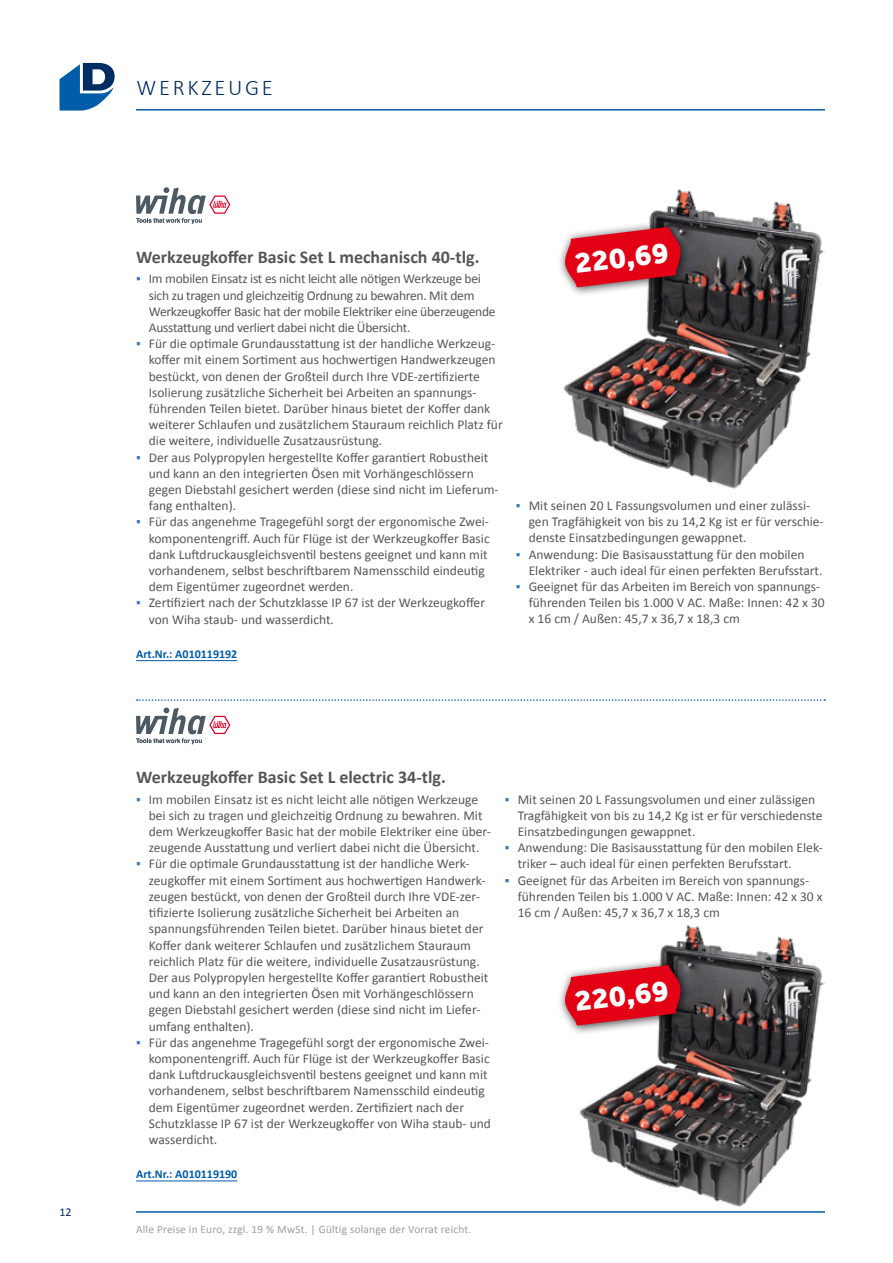
<style>
.page{position:relative;width:893px;height:1263px;background:#fff}
.page>*{position:absolute;margin:0;border:0;box-sizing:border-box;transform-origin:0 0}
.t1{font:800 30.45px "Effra";color:#fff}
.t2{font:300 22.5px "Calibri";letter-spacing:.12em;color:#002d62}
.t3{font:700 18px "Calibri";color:#565655}
.t4{font:13.5px/16.2px "Calibri";color:#565655}
.t5{font:13.5px/16.2px "Calibri";letter-spacing:-.02em;color:#565655}
.t6{font:700 12px "Calibri";color:#005ba9}
.t7{font:12px "Calibri";color:#002d62}
.t8{font:11.25px "Calibri";letter-spacing:.02em;color:#9c9c9d}
.s1{color:#3276bb}
</style>
<div class="page">
<svg style="left:60px;top:63px;width:55px;height:48px"></svg>
<hr style="left:136px;top:1211px;width:689px;height:2px;background:#005ba9">
<hr style="left:136px;top:109px;width:689px;height:2px;background:#005ba9">
<svg style="left:136px;top:187px;width:94px;height:37px"></svg>
<hr style="left:136px;top:660px;width:101px;height:1px;background:#005ba9">
<img style="left:564px;top:189px;width:261px;height:300px">
<div style="left:557px;top:218px;width:134px;height:79px;background:#000;opacity:.77"></div>
<svg style="left:564px;top:227px;width:117px;height:60px;background:#d22737"></svg>
<svg style="left:137px;top:699px;width:688px;height:2px"></svg>
<svg style="left:136px;top:707px;width:94px;height:37px"></svg>
<hr style="left:136px;top:1180px;width:101px;height:1px;background:#005ba9">
<img style="left:580px;top:925px;width:245px;height:282px">
<div style="left:557px;top:957px;width:134px;height:78px;background:#000;opacity:.77"></div>
<svg style="left:564px;top:965px;width:117px;height:60px;background:#d42838"></svg>
<p class="t7" style="left:60px;top:1204px;width:14px">12</p>
<h2 class="t2" style="left:137px;top:73px;width:138px">WERKZEUGE</h2>
<h3 class="t3" style="left:136px;top:244px;width:345px">Werkzeugkoffer Basic Set L mechanisch 40-tlg.</h3>
<p class="t5" style="left:149px;top:270px;width:348px;text-indent:-13px"><span class="s1">▪</span> Im mobilen Einsatz ist es nicht leicht alle nötigen Werkzeuge bei sich zu tragen und gleichzeitig Ordnung zu bewahren. Mit dem Werkzeugkoffer Basic hat der mobile Elektriker eine überzeugende Ausstattung und verliert dabei nicht die Übersicht.</p>
<p class="t4" style="left:149px;top:335px;width:355px;text-indent:-13px"><span class="s1">▪</span> Für die optimale Grundausstattung ist der handliche Werkzeug&shy;koffer mit einem Sortiment aus hochwertigen Handwerkzeugen bestückt, von denen der Großteil durch Ihre VDE-zertifizierte Isolierung zusätzliche Sicherheit bei Arbeiten an spannungs&shy;führenden Teilen bietet. Darüber hinaus bietet der Koffer dank weiterer Schlaufen und zusätzlichem Stauraum reichlich Platz für die weitere, individuelle Zusatzausrüstung.</p>
<p class="t4" style="left:149px;top:449px;width:351px;text-indent:-13px"><span class="s1">▪</span> Der aus Polypropylen hergestellte Koffer garantiert Robustheit und kann an den integrierten Ösen mit Vorhängeschlössern gegen Diebstahl gesichert werden (diese sind nicht im Lieferum&shy;fang enthalten).</p>
<p class="t4" style="left:149px;top:513px;width:342px;text-indent:-13px"><span class="s1">▪</span> Für das angenehme Tragegefühl sorgt der ergonomische Zwei&shy;komponentengriff. Auch für Flüge ist der Werkzeugkoffer Basic dank Luftdruckausgleichsventil bestens geeignet und kann mit vorhandenem, selbst beschriftbarem Namensschild eindeutig dem Eigentümer zugeordnet werden.</p>
<p class="t4" style="left:149px;top:594px;width:338px;text-indent:-13px"><span class="s1">▪</span> Zertifiziert nach der Schutzklasse IP 67 ist der Werkzeugkoffer von Wiha staub- und wasserdicht.</p>
<p class="t6" style="left:136px;top:645px;width:103px">Art.Nr.: A010119192</p>
<h1 class="t1" style="left:573px;top:245px;width:96px;rotate:-7deg">220,69</h1>
<p class="t4" style="left:529px;top:497px;width:297px;text-indent:-13px"><span class="s1">▪</span> Mit seinen 20 L Fassungsvolumen und einer zulässi&shy;gen Tragfähigkeit von bis zu 14,2 Kg ist er für verschie&shy;denste Einsatzbedingungen gewappnet.</p>
<p class="t4" style="left:529px;top:546px;width:295px;text-indent:-13px"><span class="s1">▪</span> Anwendung: Die Basisausstattung für den mobilen<br>Elektriker - auch ideal für einen perfekten Berufsstart.</p>
<p class="t4" style="left:529px;top:578px;width:298px;text-indent:-13px"><span class="s1">▪</span> Geeignet für das Arbeiten im Bereich von spannungs&shy;führenden Teilen bis 1.000 V AC. Maße: Innen: 42 x 30 x 16 cm / Außen: 45,7 x 36,7 x 18,3 cm</p>
<h3 class="t3" style="left:136px;top:764px;width:311px">Werkzeugkoffer Basic Set L electric 34-tlg.</h3>
<p class="t4" style="left:149px;top:791px;width:344px;text-indent:-13px"><span class="s1">▪</span> Im mobilen Einsatz ist es nicht leicht alle nötigen Werkzeuge bei sich zu tragen und gleichzeitig Ordnung zu bewahren. Mit dem Werkzeugkoffer Basic hat der mobile Elektriker eine über&shy;zeugende Ausstattung und verliert dabei nicht die Übersicht.</p>
<p class="t4" style="left:149px;top:855px;width:341px;text-indent:-13px"><span class="s1">▪</span> Für die optimale Grundausstattung ist der handliche Werk&shy;zeugkoffer mit einem Sortiment aus hochwertigen Handwerk&shy;zeugen bestückt, von denen der Großteil durch Ihre VDE-zer&shy;tifizierte Isolierung zusätzliche Sicherheit bei Arbeiten an spannungsführenden Teilen bietet. Darüber hinaus bietet der Koffer dank weiterer Schlaufen und zusätzlichem Stauraum reichlich Platz für die weitere, individuelle Zusatzausrüstung.<br>Der aus Polypropylen hergestellte Koffer garantiert Robustheit und kann an den integrierten Ösen mit Vorhängeschlössern gegen Diebstahl gesichert werden (diese sind nicht im Liefer&shy;umfang enthalten).</p>
<p class="t4" style="left:149px;top:1034px;width:344px;text-indent:-13px"><span class="s1">▪</span> Für das angenehme Tragegefühl sorgt der ergonomische Zwei&shy;komponentengriff. Auch für Flüge ist der Werkzeugkoffer Basic dank Luftdruckausgleichsventil bestens geeignet und kann mit vorhandenem, selbst beschriftbarem Namensschild eindeutig dem Eigentümer zugeordnet werden. Zertifiziert nach der Schutzklasse IP 67 ist der Werkzeugkoffer von Wiha staub- und wasserdicht.</p>
<p class="t6" style="left:136px;top:1165px;width:103px">Art.Nr.: A010119190</p>
<p class="t4" style="left:518px;top:791px;width:306px;text-indent:-13px"><span class="s1">▪</span> Mit seinen 20 L Fassungsvolumen und einer zulässigen<br>Tragfähigkeit von bis zu 14,2 Kg ist er für verschiedenste<br>Einsatzbedingungen gewappnet.</p>
<p class="t4" style="left:518px;top:839px;width:307px;text-indent:-13px"><span class="s1">▪</span> Anwendung: Die Basisausstattung für den mobilen Elek&shy;triker – auch ideal für einen perfekten Berufsstart.</p>
<p class="t4" style="left:518px;top:872px;width:306px;text-indent:-13px"><span class="s1">▪</span> Geeignet für das Arbeiten im Bereich von spannungs&shy;führenden Teilen bis 1.000 V AC. Maße: Innen: 42 x 30 x<br>16 cm / Außen: 45,7 x 36,7 x 18,3 cm</p>
<h1 class="t1" style="left:573px;top:983px;width:96px;rotate:-7deg">220,69</h1>
<p class="t8" style="left:136px;top:1221px;width:337px">Alle Preise in Euro, zzgl. 19 % MwSt. | Gültig solange der Vorrat reicht.</p>
</div>
